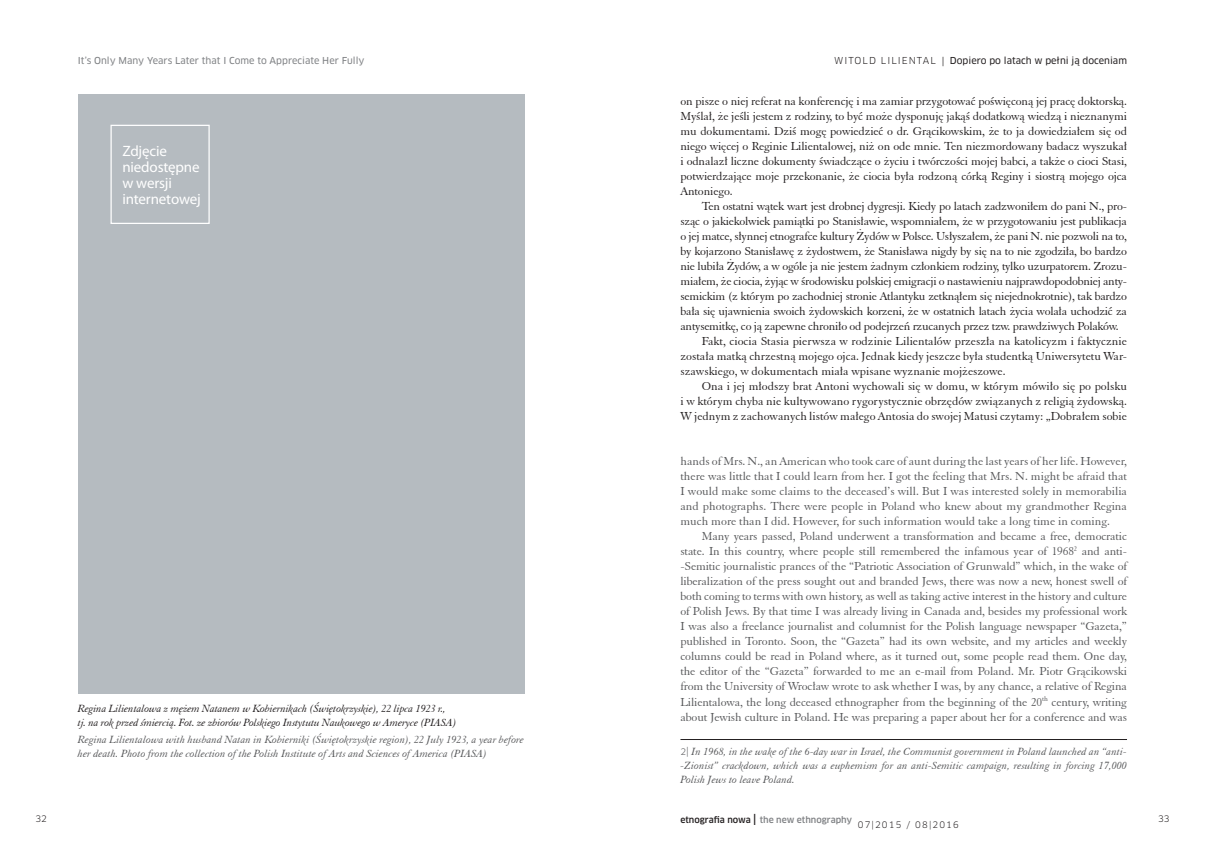
<style>
.page{position:relative;width:1205px;height:851px;background:#fff}
.page>*{position:absolute;margin:0;border:0;box-sizing:border-box;transform-origin:0 0}
.t1{font:15px/16.2px "Myriad Pro";letter-spacing:-.01em;color:#fff}
.t2{font:12.5px/15px "Elega Garmnd EU";letter-spacing:-.005em;color:#57585a;text-align:justify}
.t3{font:12.5px/15px "Elega Garmnd EU";letter-spacing:-.02em;color:#231f20;text-align:justify}
.t4{font:12.5px "Elega Garmnd EU";color:#231f20}
.t5{font:italic 11.25px/13.8px "Elega Garmnd EU";color:#57585a;text-align:justify}
.t6{font:italic 11.25px/13.8px "Elega Garmnd EU";letter-spacing:-.01em;color:#231f20}
.t7{font:9.38px "Clan Pro News";color:#808285}
.t8{font:9.38px "Clan Pro News";color:#231f20}
.t9{font:500 8.75px "Clan Pro";color:#808285}
.t10{font:8.75px "Clan Pro";letter-spacing:.13em;color:#231f20}
.s1{font-family:"Clan Pro"}
.s2{font-family:"Elega Garmnd EU";font-style:italic}
.s3{font-family:"Clan Pro";font-style:normal;font-size:8.75px}
.s4{font-family:"Clan Pro";font-style:normal;font-size:10px}
.s5{color:#231f20}
.s6{font-size:11.25px;color:#231f20}
</style>
<div class="page">
<hr style="left:680px;top:739px;width:447px;height:1px;background:#231f20">
<div style="left:78px;top:95px;width:446px;height:599px;background:#b5bbc0"></div>
<div style="left:110px;top:125px;width:100px;height:99px;border:1px solid #fff"></div>
<p class="t7" style="left:78px;top:55px;width:288px">It’s Only Many Years Later that I Come to Appreciate Her Fully</p>
<p class="t8" style="left:834px;top:55px;width:294px"><span class="s1">WITOLD L ILIENTAL</span> <span class="s2">|</span> Dopiero po latach w pełni ją doceniam</p>
<p class="t1" style="left:122px;top:142px;width:80px">Zdjęcie niedostępne w wersji internetowej</p>
<p class="t6" style="left:78px;top:701px;width:380px">Regina Lilientalowa z mężem Natanem w Kobiernikach (Świętokrzyskie), 22 lipca 1923 r., tj. na rok przed śmiercią. Fot. ze zbiorów Polskiego Instytutu Naukowego w Ameryce (PIASA)</p>
<p class="t5" style="left:78px;top:732px;width:447px">Regina Lilientalowa with husband Natan in Kobierniki (Świętokrzyskie region), 22 July 1923, a year before her death. Photo from the collection of the Polish Institute of Arts and Sciences of America (PIASA)</p>
<p class="t3" style="left:680px;top:94px;width:448px">on pisze o niej referat na konferencję i ma zamiar przygotować poświęconą jej pracę doktorską.<br>Myślał, że jeśli jestem z rodziny, to być może dysponuję jakąś dodatkową wiedzą i nieznanymi mu dokumentami. Dziś mogę powiedzieć o dr. Grącikowskim, że to ja dowiedziałem się od niego więcej o Reginie Lilientalowej, niż on ode mnie. Ten niezmordowany badacz wyszukał i odnalazł liczne dokumenty świadczące o życiu i twórczości mojej babci, a także o cioci Stasi, potwierdzające moje przekonanie, że ciocia była rodzoną córką Reginy i siostrą mojego ojca Antoniego.</p>
<p class="t3" style="left:702px;top:199px;width:427px">Ten ostatni wątek wart jest drobnej dygresji. Kiedy po latach zadzwoniłem do pani N., pro-</p>
<p class="t3" style="left:680px;top:214px;width:448px">sząc o jakiekolwiek pamiątki po Stanisławie, wspomniałem, że w przygotowaniu jest publikacja</p>
<p class="t3" style="left:680px;top:229px;width:448px">o jej matce, słynnej etnografce kultury Żydów w Polsce. Usłyszałem, że pani N. nie pozwoli na to,</p>
<p class="t3" style="left:680px;top:244px;width:448px">by kojarzono Stanisławę z żydostwem, że Stanisława nigdy by się na to nie zgodziła, bo bardzo</p>
<p class="t3" style="left:680px;top:259px;width:448px">nie lubiła Żydów, a w ogóle ja nie jestem żadnym członkiem rodziny, tylko uzurpatorem. Zrozu-</p>
<p class="t3" style="left:680px;top:274px;width:448px">miałem, że ciocia, żyjąc w środowisku polskiej emigracji o nastawieniu najprawdopodobniej anty-</p>
<p class="t3" style="left:680px;top:289px;width:448px">semickim (z którym po zachodniej stronie Atlantyku zetknąłem się niejednokrotnie), tak bardzo</p>
<p class="t3" style="left:680px;top:304px;width:448px">bała się ujawnienia swoich żydowskich korzeni, że w ostatnich latach życia wolała uchodzić za</p>
<p class="t3" style="left:680px;top:319px;width:440px">antysemitkę, co ją zapewne chroniło od podejrzeń rzucanych przez tzw. prawdziwych Polaków.</p>
<p class="t4" style="left:702px;top:334px;width:427px">Fakt, ciocia Stasia pierwsza w rodzinie Lilientalów przeszła na katolicyzm i faktycznie</p>
<p class="t4" style="left:680px;top:349px;width:448px">została matką chrzestną mojego ojca. Jednak kiedy jeszcze była studentką Uniwersytetu War-</p>
<p class="t4" style="left:680px;top:364px;width:327px">szawskiego, w dokumentach miała wpisane wyznanie mojżeszowe.</p>
<p class="t4" style="left:702px;top:379px;width:427px">Ona i jej młodszy brat Antoni wychowali się w domu, w którym mówiło się po polsku</p>
<p class="t4" style="left:680px;top:394px;width:448px">i w którym chyba nie kultywowano rygorystycznie obrzędów związanych z religią żydowską.</p>
<p class="t4" style="left:680px;top:409px;width:448px">W jednym z zachowanych listów małego Antosia do swojej Matusi czytamy: „Dobrałem sobie</p>
<p class="t2" style="left:680px;top:454px;width:448px">hands of Mrs. N., an American who took care of aunt during the last years of her life. However, there was little that I could learn from her. I got the feeling that Mrs. N. might be afraid that I would make some claims to the deceased’s will. But I was interested solely in memorabilia and photographs. There were people in Poland who knew about my grandmother Regina much more than I did. However, for such information would take a long time in coming.</p>
<p class="t2" style="left:680px;top:529px;width:448px;text-indent:21px">Many years passed, Poland underwent a transformation and became a free, democratic state. In this country, where people still remembered the infamous year of 1968<sup>2</sup> and anti--Semitic journalistic prances of the “Patriotic Association of Grunwald” which, in the wake of liberalization of the press sought out and branded Jews, there was now a new, honest swell of both coming to terms with own history, as well as taking active interest in the history and culture of Polish Jews. By that time I was already living in Canada and, besides my professional work I was also a freelance journalist and columnist for the Polish language newspaper “Gazeta,” published in Toronto. Soon, the “Gazeta” had its own website, and my articles and weekly columns could be read in Poland where, as it turned out, some people read them. One day, the editor of the “Gazeta” forwarded to me an e-mail from Poland. Mr. Piotr Grącikowski from the University of Wrocław wrote to ask whether I was, by any chance, a relative of Regina Lilientalowa, the long deceased ethnographer from the beginning of the 20<sup>th</sup> century, writing about Jewish culture in Poland. He was preparing a paper about her for a conference and was</p>
<p class="t5" style="left:680px;top:744px;width:448px"><span class="s3">2</span><span class="s4">|</span> In 1968, in the wake of the 6-day war in Israel, the Communist government in Poland launched an “anti--Zionist” crackdown, which was a euphemism for an anti-Semitic campaign, resulting in forcing 17,000<br>Polish Jews to leave Poland.</p>
<p class="t10" style="left:35px;top:813px;width:13px">32</p>
<p class="t9" style="left:680px;top:814px;width:173px"><span class="s5">etnografia nowa</span> <span class="s6">|</span> the new ethnography</p>
<p class="t10" style="left:1158px;top:813px;width:13px">33</p>
<p class="t10" style="left:858px;top:819px;width:103px">07|2015 / 08|2016</p>
</div>
